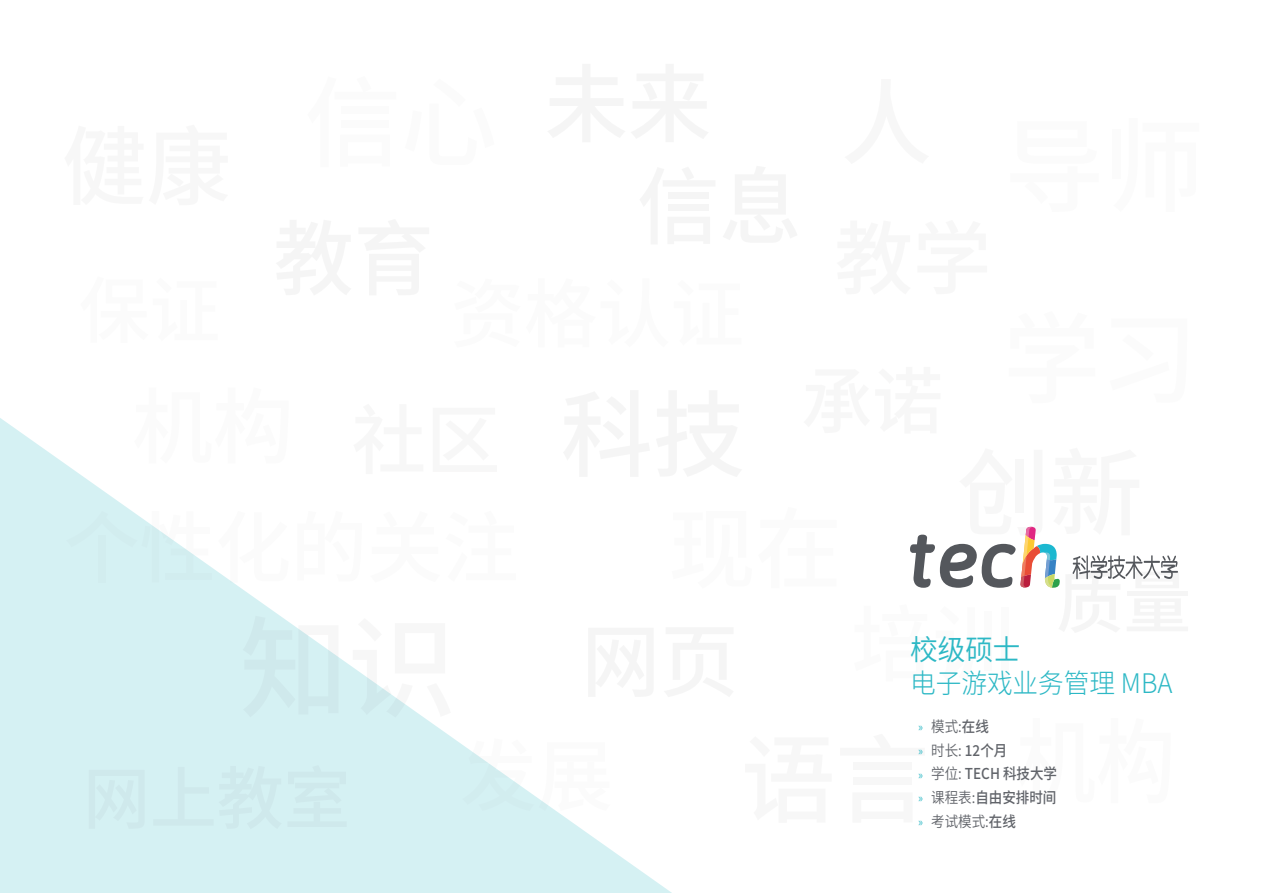
<style>
.page{position:relative;width:1263px;height:893px;background:#fff}
.page>*{position:absolute;margin:0;border:0;box-sizing:border-box;transform-origin:0 0}
.t1{font:28.5px "Source Han Sans CN";color:#2db8c5}
.t2{font:300 27px "Source Han Sans CN";color:#2db8c5;scale:.95 1}
.t3{font:500 15px/23.7px "Source Han Sans CN";color:#61646a;scale:.9 1}
.s1{font-family:"Myriad Pro";font-weight:400;font-size:12px;color:#2db8c5}
.s2{font-weight:400}
</style>
<div class="page">
<div style="left:341px;top:120px;width:48px;height:8px;background:#fbfbfb"></div>
<div style="left:341px;top:106px;width:48px;height:8px;background:#fbfbfb"></div>
<div style="left:669px;top:204px;width:40px;height:7px;background:#f5f5f5"></div>
<div style="left:669px;top:192px;width:40px;height:7px;background:#f5f5f5"></div>
<div style="left:853px;top:762px;width:58px;height:8px;background:#f7f7f7"></div>
<div style="left:853px;top:777px;width:58px;height:7px;background:#f7f7f7"></div>
<svg style="left:0;top:418px;width:672px;height:475px"></svg>
<svg style="left:910px;top:526px;width:268px;height:62px"></svg>
<h1 class="t1" style="left:910px;top:634px;width:112px">校级硕士</h1>
<h2 class="t2" style="left:910px;top:668px;width:278px">电子游戏业务管理 MBA</h2>
<p class="t3" style="left:918px;top:715px;width:155px"><span class="s1">»</span> <span class="s2">模式:</span>在线<br><span class="s1">»</span> <span class="s2">时长:</span> 12个月<br><span class="s1">»</span> <span class="s2">学位:</span> TECH 科技大学<span class="s1">»</span> <span class="s2">课程表:</span>自由安排时间<span class="s1">»</span> <span class="s2">考试模式:</span>在线</p>
</div>
